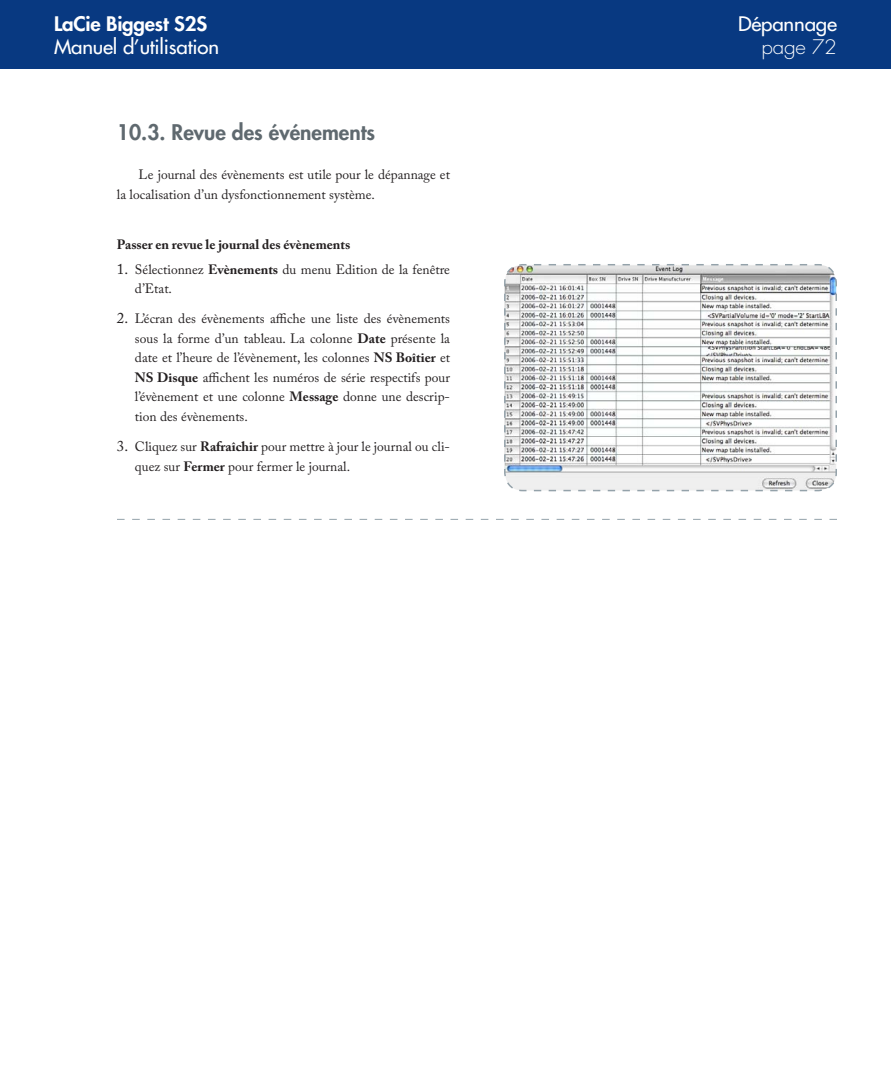
<style>
.page{position:relative;width:891px;height:1080px;background:#fff}
.page>*{position:absolute;margin:0;border:0;box-sizing:border-box;transform-origin:0 0}
.t1{font:800 21px "Futura";color:#5f696f}
.t2{font:19.5px "Futura";letter-spacing:-.01em;color:#fff;scale:1.05 1}
.t3{font:800 19.5px "Futura";letter-spacing:-.01em;color:#fff;scale:1.05 1}
.t4{font:300 19.5px "Futura";color:#fff;scale:1.05 1}
.t5{font:15px "Adobe Caslon Pro";color:#231f20}
.t6{font:13.5px/19.5px "Adobe Caslon Pro";color:#231f20}
.t7{font:700 13.5px/24.9px "Adobe Caslon Pro";color:#231f20}
.s1{font-weight:400}
.s2{font-weight:700}
</style>
<div class="page">
<div style="left:0;top:0;width:891px;height:69px;background:#083981"></div>
<svg style="left:504px;top:264px;width:333px;height:228px"></svg>
<svg style="left:117px;top:519px;width:720px;height:1px"></svg>
<h2 class="t3" style="left:54px;top:10px;width:147px">LaCie Biggest S2S</h2>
<h2 class="t2" style="left:54px;top:34px;width:159px">Manuel d’utilisation</h2>
<h2 class="t4" style="left:762px;top:34px;width:60px">page 72</h2>
<h2 class="t2" style="left:738px;top:11px;width:96px">Dépannage</h2>
<h1 class="t1" style="left:117px;top:118px;width:260px">10.3. Revue des événements</h1>
<p class="t6" style="left:117px;top:165px;width:335px;text-indent:22px">Le journal des évènements est utile pour le dépannage et la localisation d’un dysfonctionnement système.</p>
<p class="t7" style="left:135px;top:232px;width:317px;text-indent:-18px">Passer en revue le journal des évènements<br><span class="s1">Sélectionnez</span> Evènements <span class="s1">du menu Edition de la fenêtre</span></p>
<p class="t6" style="left:135px;top:279px;width:39px">d’Etat.</p>
<p class="t6" style="left:135px;top:309px;width:317px;text-align:justify">L’écran des évènements affiche une liste des évènements sous la forme d’un tableau. La colonne <span class="s2">Date</span> présente la date et l’heure de l’évènement, les colonnes <span class="s2">NS Boîtier</span> et <span class="s2">NS Disque</span> affichent les numéros de série respectifs pour l’évènement et une colonne <span class="s2">Message</span> donne une descrip&shy;tion des évènements.</p>
<p class="t6" style="left:135px;top:437px;width:317px">Cliquez sur <span class="s2">Rafraîchir</span> pour mettre à jour le journal ou cli&shy;quez sur <span class="s2">Fermer</span> pour fermer le journal.</p>
<p class="t5" style="left:117px;top:260px;width:13px">1.</p>
<p class="t5" style="left:117px;top:309px;width:13px">2.</p>
<p class="t5" style="left:117px;top:437px;width:13px">3.</p>
</div>
